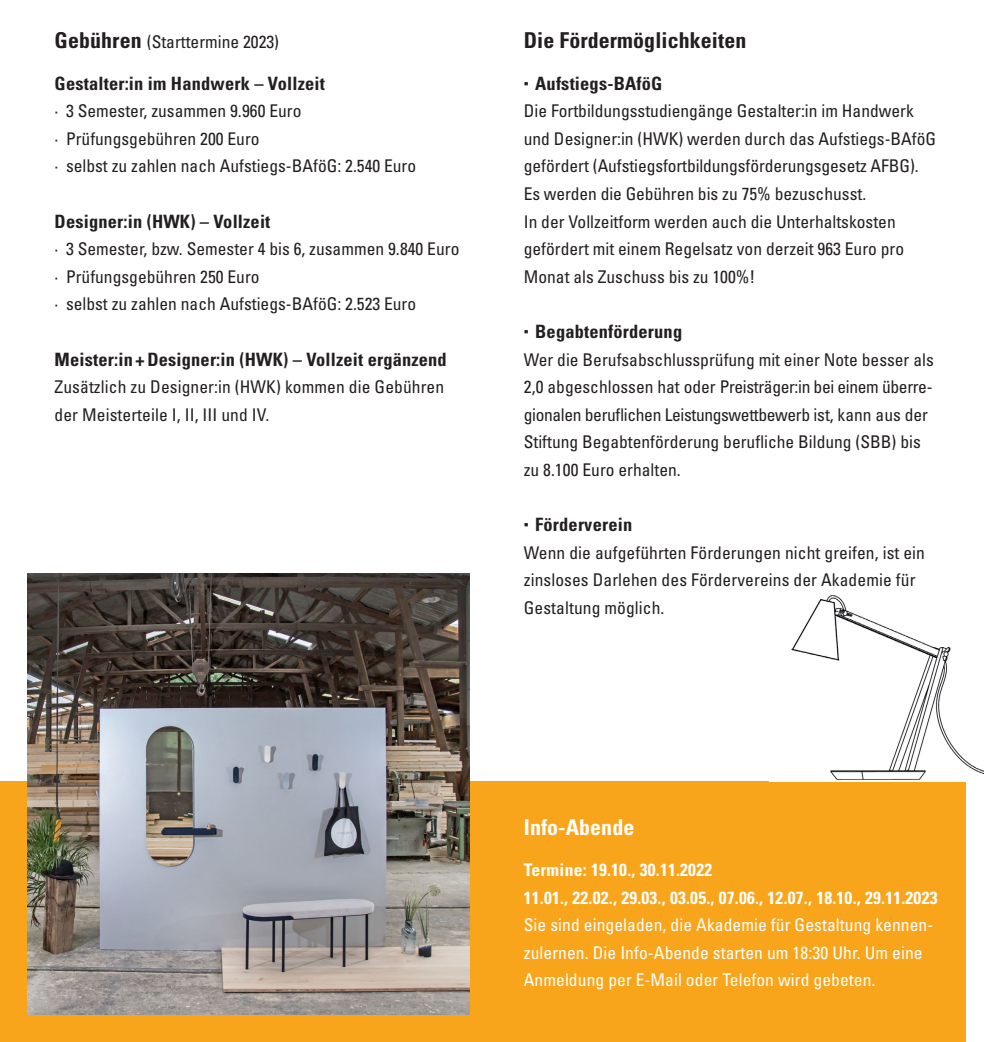
<style>
.page{position:relative;width:993px;height:1042px;background:#fff}
.page>*{position:absolute;margin:0;border:0;box-sizing:border-box;transform-origin:0 0}
.t1{font:700 condensed 21.88px "Univers LT Std";letter-spacing:.005em;color:#231f20}
.t2{font:700 condensed 21.88px "Univers LT Std";letter-spacing:.005em;color:#fff}
.t3{font:700 condensed 18.38px "Univers LT Std";letter-spacing:.01em;color:#231f20}
.t4{font:condensed 17.5px/27.7px "Univers LT Std";color:#231f20}
.t5{font:condensed 17.5px/27.7px "Univers LT Std";letter-spacing:.005em;color:#fff}
.t6{font:700 condensed 17.5px/27.7px "Univers LT Std";letter-spacing:.015em;color:#fff}
.s1{font-weight:700;font-size:21.88px}
</style>
<div class="page">
<div style="left:0;top:781px;width:965px;height:261px;background:#f9a51b"></div>
<img style="left:791px;top:595px;width:191px;height:186px">
<img style="left:27px;top:573px;width:442px;height:441px">
<p class="t4" style="left:55px;top:28px;width:226px"><span class="s1">Gebühren</span> (Starttermine 2023)</p>
<p class="t3" style="left:55px;top:72px;width:271px">Gestalter:in im Handwerk – Vollzeit</p>
<p class="t4" style="left:55px;top:97px;width:363px">∙ 3 Semester, zusammen 9.960 Euro<br>∙ Prüfungsgebühren 200 Euro<br>∙ selbst zu zahlen nach Aufstiegs-BAföG: 2.540 Euro</p>
<p class="t3" style="left:55px;top:210px;width:217px">Designer:in (HWK) – Vollzeit</p>
<p class="t4" style="left:55px;top:235px;width:406px">∙ 3 Semester, bzw. Semester 4 bis 6, zusammen 9.840 Euro ∙ Prüfungsgebühren 250 Euro<br>∙ selbst zu zahlen nach Aufstiegs-BAföG: 2.523 Euro</p>
<p class="t3" style="left:55px;top:348px;width:393px">Meister:in +Designer:in (HWK) – Vollzeit ergänzend</p>
<p class="t4" style="left:55px;top:373px;width:391px">Zusätzlich zu Designer:in (HWK) kommen die Gebühren der Meisterteile I, II, III und IV.</p>
<p class="t1" style="left:523px;top:27px;width:224px">Die Fördermöglichkeiten</p>
<p class="t3" style="left:535px;top:72px;width:129px">Aufstiegs-BAföG</p>
<p class="t4" style="left:523px;top:97px;width:414px">Die Fortbildungsstudiengänge Gestalter:in im Handwerk und Designer:in (HWK) werden durch das Aufstiegs-BAföG gefördert (Aufstiegsfortbildungsförderungsgesetz AFBG).<br>Es werden die Gebühren bis zu 75% bezuschusst.<br>In der Vollzeitform werden auch die Unterhaltskosten gefördert mit einem Regelsatz von derzeit 963 Euro pro Monat als Zuschuss bis zu 100%!</p>
<p class="t3" style="left:535px;top:320px;width:148px">Begabtenförderung</p>
<p class="t4" style="left:523px;top:345px;width:411px">Wer die Berufsabschlussprüfung mit einer Note besser als 2,0 abgeschlossen hat oder Preisträger:in bei einem überre&shy;gionalen beruflichen Leistungswettbewerb ist, kann aus der Stiftung Begabtenförderung berufliche Bildung (SBB) bis zu 8.100 Euro erhalten.</p>
<p class="t3" style="left:535px;top:513px;width:98px">Förderverein</p>
<p class="t4" style="left:523px;top:538px;width:402px">Wenn die aufgeführten Förderungen nicht greifen, ist ein zinsloses Darlehen des Fördervereins der Akademie für<br>Gestaltung möglich.</p>
<p class="t2" style="left:523px;top:813px;width:112px">Info-Abende</p>
<p class="t6" style="left:523px;top:856px;width:415px">Termine: 19.10., 30.11.2022<br>11.01., 22.02., 29.03., 03.05., 07.06., 12.07., 18.10., 29.11.2023</p>
<p class="t5" style="left:523px;top:911px;width:411px">Sie sind eingeladen, die Akademie für Gestaltung kennen&shy;zulernen. Die Info-Abende starten um 18:30 Uhr. Um eine<br>Anmeldung per E-Mail oder Telefon wird gebeten.</p>
</div>
